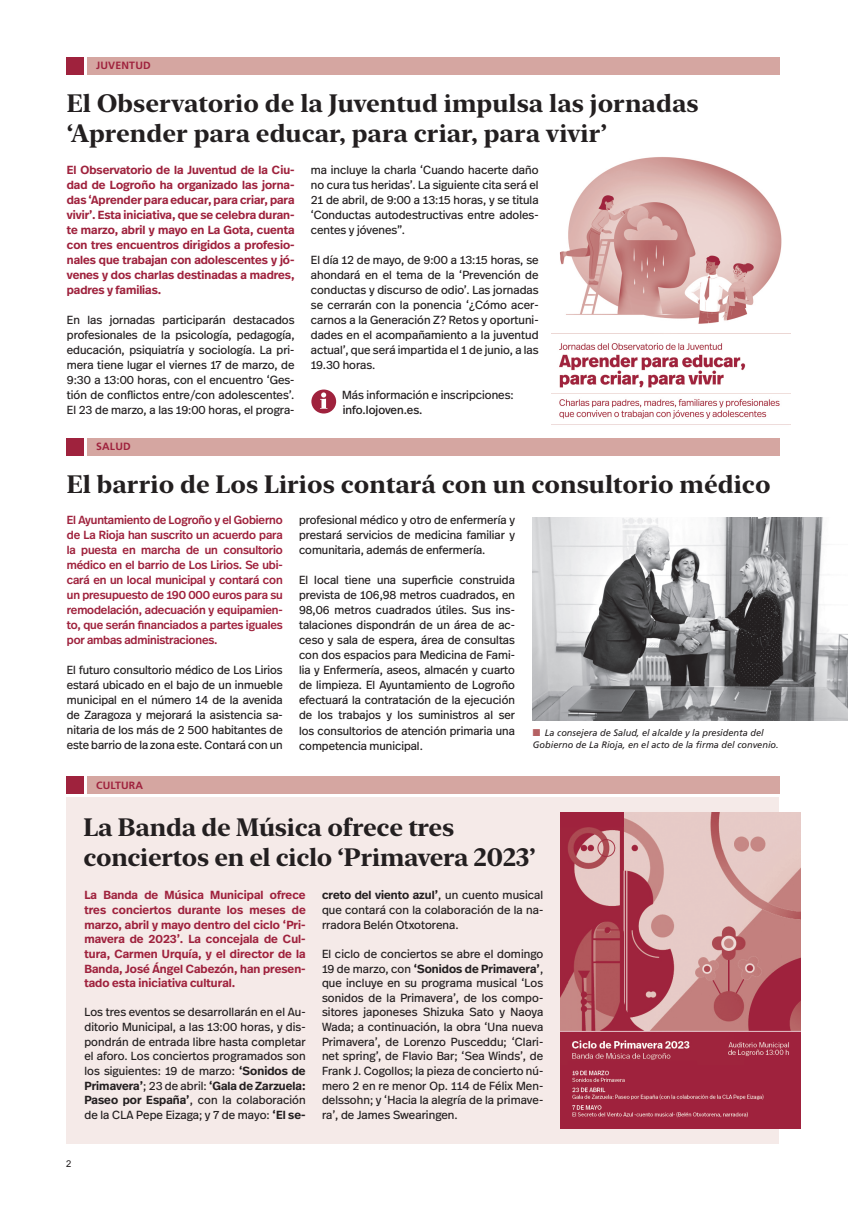
<style>
.page{position:relative;width:849px;height:1205px;background:#fff}
.page>*{position:absolute;margin:0;border:0;box-sizing:border-box;transform-origin:0 0}
.t1{font:700 25px/30px "New York Large";color:#231f20}
.t2{font:11.75px/15px "Real Head Pro";color:#231f20;text-align:justify}
.t3{font:600 11.75px/15px "Real Head Pro";color:#9f223d;text-align:justify}
.t4{font:500 11.75px/15px "Real Head Pro";letter-spacing:-.01em;color:#9f223d;text-align:justify}
.t5{font:11.75px "Real Head Pro";color:#231f20}
.t6{font:700 10.5px "Frutiger LT Std";letter-spacing:.02em;color:#9f223d}
.t7{font:italic 9.38px/11.9px "Frutiger LT Std";color:#231f20}
.t8{font:9.38px "Arial";color:#231f20}
.s1{color:#b56163}
.s2{font-weight:600}
</style>
<div class="page">
<div style="left:67px;top:798px;width:711px;height:346px;background:#f5eae8"></div>
<div style="left:87px;top:57px;width:692px;height:17px;background:#d5a6a1"></div>
<div style="left:87px;top:438px;width:692px;height:17px;background:#d5a6a1"></div>
<div style="left:87px;top:776px;width:692px;height:17px;background:#d5a6a1"></div>
<div style="left:67px;top:776px;width:17px;height:17px;background:#9f223d"></div>
<div style="left:67px;top:57px;width:17px;height:17px;background:#9f223d"></div>
<div style="left:67px;top:438px;width:17px;height:17px;background:#9f223d"></div>
<img style="left:551px;top:157px;width:238px;height:268px">
<img style="left:560px;top:813px;width:240px;height:315px">
<img style="left:532px;top:517px;width:314px;height:204px">
<div style="left:311px;top:390px;width:25px;height:23px;background:#9f223d;border-radius:50%"></div>
<svg style="left:320px;top:392px;width:7px;height:17px"></svg>
<p class="t6" style="left:96px;top:59px;width:56px">JUVENTUD</p>
<h1 class="t1" style="left:67px;top:87px;width:633px">El Observatorio de la Juventud impulsa las jornadas ‘Aprender para educar, para criar, para vivir’</h1>
<p class="t3" style="left:67px;top:162px;width:229px">El Observatorio de la Juventud de la Ciu&shy;dad de Logroño ha organizado las jorna&shy;das ‘Aprender para educar, para criar, para vivir’. Esta iniciativa, que se celebra duran&shy;te marzo, abril y mayo en La Gota, cuenta con tres encuentros dirigidos a profesio&shy;nales que trabajan con adolescentes y jó&shy;venes y dos charlas destinadas a madres, padres y familias.</p>
<p class="t2" style="left:67px;top:312px;width:229px">En las jornadas participarán destacados profesionales de la psicología, pedagogía, educación, psiquiatría y sociología. La pri&shy;mera tiene lugar el viernes 17 de marzo, de 9:30 a 13:00 horas, con el encuentro ‘Ges&shy;tión de conflictos entre/con adolescentes’.<br>El 23 de marzo, a las 19:00 horas, el progra-</p>
<p class="t6" style="left:96px;top:441px;width:36px">SALUD</p>
<p class="t2" style="left:311px;top:162px;width:229px">ma incluye la charla ‘Cuando hacerte daño no cura tus heridas’. La siguiente cita será el 21 de abril, de 9:00 a 13:15 horas, y se titula ‘Conductas autodestructivas entre adoles&shy;centes y jóvenes”.</p>
<p class="t2" style="left:311px;top:252px;width:229px">El día 12 de mayo, de 9:00 a 13:15 horas, se ahondará en el tema de la ‘Prevención de conductas y discurso de odio’. Las jornadas se cerrarán con la ponencia ‘¿Cómo acer&shy;carnos a la Generación Z? Retos y oportuni&shy;dades en el acompañamiento a la juventud actual’, que será impartida el 1 de junio, a las 19.30 horas.</p>
<p class="t2" style="left:342px;top:387px;width:173px">Más información e inscripciones:</p>
<p class="t5" style="left:342px;top:402px;width:81px">info.lojoven.es.</p>
<h1 class="t1" style="left:67px;top:468px;width:705px">El barrio de Los Lirios contará con un consultorio médico</h1>
<p class="t4" style="left:67px;top:513px;width:217px">El Ayuntamiento de Logroño y el Gobierno de La Rioja han suscrito un acuerdo para la puesta en marcha de un consultorio médico en el barrio de Los Lirios. Se ubi&shy;cará en un local municipal y contará con un presupuesto de 190 000 euros para su remodelación, adecuación y equipamien&shy;to, que serán financiados a partes iguales por ambas administraciones.</p>
<p class="t2" style="left:67px;top:663px;width:217px">El futuro consultorio médico de Los Lirios estará ubicado en el bajo de un inmueble municipal en el número 14 de la avenida de Zaragoza y mejorará la asistencia sa&shy;nitaria de los más de 2 500 habitantes de este barrio de la zona este. Contará con un</p>
<p class="t2" style="left:299px;top:513px;width:217px">profesional médico y otro de enfermería y prestará servicios de medicina familiar y comunitaria, además de enfermería.</p>
<p class="t2" style="left:299px;top:573px;width:217px">El local tiene una superficie construida prevista de 106,98 metros cuadrados, en 98,06 metros cuadrados útiles. Sus ins&shy;talaciones dispondrán de un área de ac&shy;ceso y sala de espera, área de consultas con dos espacios para Medicina de Fami&shy;lia y Enfermería, aseos, almacén y cuarto de limpieza. El Ayuntamiento de Logroño efectuará la contratación de la ejecución de los trabajos y los suministros al ser los consultorios de atención primaria una competencia municipal.</p>
<p class="t7" style="left:532px;top:727px;width:247px"><span class="s1">■</span> La consejera de Salud, el alcalde y la presidenta del<br>Gobierno de La Rioja, en el acto de la firma del convenio.</p>
<p class="t6" style="left:96px;top:779px;width:49px">CULTURA</p>
<h1 class="t1" style="left:83px;top:811px;width:453px">La Banda de Música ofrece tres conciertos en el ciclo ‘Primavera 2023’</h1>
<p class="t3" style="left:84px;top:888px;width:223px;line-height:14.6px">La Banda de Música Municipal ofrece tres conciertos durante los meses de marzo, abril y mayo dentro del ciclo ‘Pri&shy;mavera de 2023’. La concejala de Cul&shy;tura, Carmen Urquía, y el director de la Banda, José Ángel Cabezón, han presen&shy;tado esta iniciativa cultural.</p>
<p class="t2" style="left:84px;top:1005px;width:223px;line-height:14.6px">Los tres eventos se desarrollarán en el Au&shy;ditorio Municipal, a las 13:00 horas, y dis&shy;pondrán de entrada libre hasta completar el aforo. Los conciertos programados son los siguientes: 19 de marzo: <span class="s2">‘Sonidos de Primavera’</span>; 23 de abril: <span class="s2">‘Gala de Zarzuela:<br>Paseo por España’</span>, con la colaboración de la CLA Pepe Eizaga; y 7 de mayo: <span class="s2">‘El se-</span></p>
<p class="t8" style="left:66px;top:1157px;width:7px">2</p>
<p class="t2" style="left:322px;top:888px;width:223px;line-height:14.6px"><span class="s2">creto del viento azul’</span>, un cuento musical que contará con la colaboración de la na&shy;rradora Belén Otxotorena.</p>
<p class="t2" style="left:322px;top:946px;width:223px;line-height:14.6px">El ciclo de conciertos se abre el domingo 19 de marzo, con <span class="s2">‘Sonidos de Primavera’</span>, que incluye en su programa musical ‘Los sonidos de la Primavera’, de los compo&shy;sitores japoneses Shizuka Sato y Naoya Wada; a continuación, la obra ‘Una nueva Primavera’, de Lorenzo Pusceddu; ‘Clari&shy;net spring’, de Flavio Bar; ‘Sea Winds’, de Frank J. Cogollos; la pieza de concierto nú&shy;mero 2 en re menor Op. 114 de Félix Men&shy;delssohn; y ‘Hacia la alegría de la primave&shy;ra’, de James Swearingen.</p>
</div>
